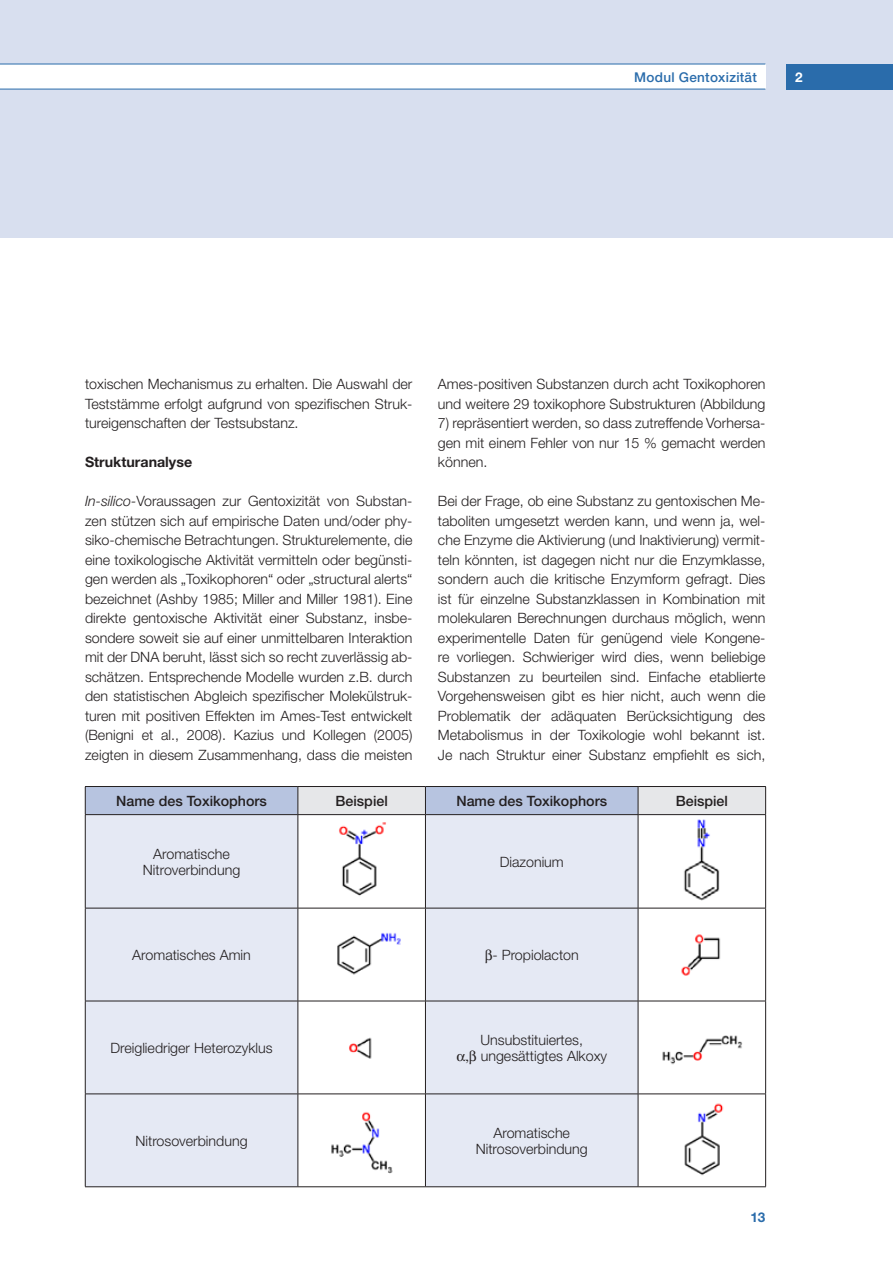
<style>
.page{position:relative;width:893px;height:1263px;background:#fff}
.page>*{position:absolute;margin:0;border:0;box-sizing:border-box;transform-origin:0 0}
.t1{font:300 14.25px/19.5px "Helvetica Neue";color:#231f20;text-align:justify}
.t2{font:500 14.25px "Helvetica Neue";color:#231f20}
.t3{font:700 14.25px "Helvetica Neue";color:#231f20}
.t4{font:500 13.5px "Helvetica Neue";letter-spacing:.02em;color:#2a6cab}
.t5{font:700 13.5px "Helvetica Neue";color:#2a6cab}
.t6{font:700 13.5px "Helvetica Neue";color:#fff}
.s1{font-style:italic}
</style>
<div class="page">
<div style="left:0;top:0;width:893px;height:238px;background:#d8dfef"></div>
<div style="left:0;top:64px;width:765px;height:25px;background:#fff"></div>
<hr style="left:0;top:64px;width:765px;height:1px;background:#2a6cab">
<hr style="left:0;top:89px;width:765px;height:1px;background:#2a6cab">
<div style="left:787px;top:64px;width:106px;height:25px;background:#2a6cab"></div>
<div style="left:86px;top:815px;width:552px;height:371px;background:#e5e9f4"></div>
<svg style="left:299px;top:815px;width:126px;height:371px"></svg>
<svg style="left:639px;top:815px;width:126px;height:279px"></svg>
<svg style="left:85px;top:786px;width:681px;height:28px"></svg>
<hr style="left:85px;top:814px;width:213px;height:1px;background:#231f20">
<hr style="left:85px;top:815px;width:1px;height:93px;background:#231f20">
<hr style="left:298px;top:814px;width:127px;height:1px;background:#231f20">
<hr style="left:298px;top:815px;width:1px;height:93px;background:#231f20">
<hr style="left:425px;top:814px;width:213px;height:1px;background:#231f20">
<hr style="left:425px;top:815px;width:1px;height:93px;background:#231f20">
<hr style="left:638px;top:814px;width:128px;height:1px;background:#231f20">
<hr style="left:638px;top:815px;width:1px;height:93px;background:#231f20">
<hr style="left:765px;top:815px;width:1px;height:93px;background:#231f20">
<hr style="left:85px;top:908px;width:213px;height:1px;background:#231f20">
<hr style="left:85px;top:908px;width:1px;height:93px;background:#231f20">
<hr style="left:298px;top:908px;width:127px;height:1px;background:#231f20">
<hr style="left:298px;top:908px;width:1px;height:93px;background:#231f20">
<hr style="left:425px;top:908px;width:213px;height:1px;background:#231f20">
<hr style="left:425px;top:908px;width:1px;height:93px;background:#231f20">
<hr style="left:638px;top:908px;width:128px;height:1px;background:#231f20">
<hr style="left:638px;top:908px;width:1px;height:93px;background:#231f20">
<hr style="left:765px;top:908px;width:1px;height:93px;background:#231f20">
<hr style="left:85px;top:1001px;width:213px;height:1px;background:#231f20">
<hr style="left:85px;top:1001px;width:1px;height:93px;background:#231f20">
<hr style="left:298px;top:1001px;width:127px;height:1px;background:#231f20">
<hr style="left:298px;top:1001px;width:1px;height:93px;background:#231f20">
<hr style="left:425px;top:1001px;width:213px;height:1px;background:#231f20">
<hr style="left:425px;top:1001px;width:1px;height:93px;background:#231f20">
<hr style="left:638px;top:1001px;width:128px;height:1px;background:#231f20">
<hr style="left:638px;top:1001px;width:1px;height:93px;background:#231f20">
<hr style="left:765px;top:1001px;width:1px;height:93px;background:#231f20">
<hr style="left:85px;top:1094px;width:213px;height:1px;background:#231f20">
<hr style="left:85px;top:1094px;width:1px;height:92px;background:#231f20">
<hr style="left:298px;top:1094px;width:127px;height:1px;background:#231f20">
<hr style="left:298px;top:1094px;width:1px;height:92px;background:#231f20">
<hr style="left:425px;top:1094px;width:213px;height:1px;background:#231f20">
<hr style="left:425px;top:1094px;width:1px;height:92px;background:#231f20">
<hr style="left:638px;top:1094px;width:128px;height:1px;background:#231f20">
<hr style="left:638px;top:1094px;width:1px;height:92px;background:#231f20">
<hr style="left:765px;top:1094px;width:1px;height:92px;background:#231f20">
<hr style="left:85px;top:1186px;width:213px;height:1px;background:#231f20">
<hr style="left:298px;top:1186px;width:127px;height:1px;background:#231f20">
<hr style="left:425px;top:1186px;width:213px;height:1px;background:#231f20">
<hr style="left:638px;top:1186px;width:128px;height:1px;background:#231f20">
<img style="left:319px;top:819px;width:85px;height:84px">
<img style="left:660px;top:819px;width:84px;height:85px">
<img style="left:319px;top:912px;width:85px;height:85px">
<img style="left:660px;top:912px;width:84px;height:85px">
<img style="left:319px;top:1005px;width:85px;height:85px">
<img style="left:660px;top:1005px;width:84px;height:85px">
<img style="left:319px;top:1098px;width:85px;height:84px">
<img style="left:684px;top:1103px;width:40px;height:73px">
<svg style="left:486px;top:949px;width:6px;height:14px"></svg>
<svg style="left:457px;top:1050px;width:19px;height:14px"></svg>
<p class="t4" style="left:634px;top:69px;width:124px">Modul Gentoxizität</p>
<p class="t6" style="left:795px;top:69px;width:9px">2</p>
<p class="t1" style="left:85px;top:374px;width:329px">toxischen Mechanismus zu erhalten. Die Auswahl der Teststämme erfolgt aufgrund von spezifischen Struk&shy;tureigenschaften der Testsubstanz.</p>
<p class="t3" style="left:85px;top:453px;width:109px">Strukturanalyse</p>
<p class="t1" style="left:85px;top:491px;width:329px"><span class="s1">In-silico-</span>Voraussagen zur Gentoxizität von Substan&shy;zen stützen sich auf empirische Daten und/oder phy&shy;siko-chemische Betrachtungen. Strukturelemente, die eine toxikologische Aktivität vermitteln oder begünsti&shy;gen werden als „Toxikophoren“ oder „structural alerts“ bezeichnet (Ashby 1985; Miller and Miller 1981). Eine direkte gentoxische Aktivität einer Substanz, insbe&shy;sondere soweit sie auf einer unmittelbaren Interaktion mit der DNA beruht, lässt sich so recht zuverlässig ab&shy;schätzen. Entsprechende Modelle wurden z.B. durch den statistischen Abgleich spezifischer Molekülstruk&shy;turen mit positiven Effekten im Ames-Test entwickelt (Benigni et al., 2008). Kazius und Kollegen (2005) zeigten in diesem Zusammenhang, dass die meisten</p>
<p class="t1" style="left:438px;top:374px;width:329px">Ames-positiven Substanzen durch acht Toxikophoren und weitere 29 toxikophore Substrukturen (Abbildung</p>
<p class="t1" style="left:438px;top:413px;width:329px">7) repräsentiert werden, so dass zutreffende Vorhersa&shy;gen mit einem Fehler von nur 15 % gemacht werden können.</p>
<p class="t1" style="left:438px;top:491px;width:329px">Bei der Frage, ob eine Substanz zu gentoxischen Me&shy;taboliten umgesetzt werden kann, und wenn ja, wel&shy;che Enzyme die Aktivierung (und Inaktivierung) vermit&shy;teln könnten, ist dagegen nicht nur die Enzymklasse, sondern auch die kritische Enzymform gefragt. Dies ist für einzelne Substanzklassen in Kombination mit molekularen Berechnungen durchaus möglich, wenn experimentelle Daten für genügend viele Kongene&shy;re vorliegen. Schwieriger wird dies, wenn beliebige Substanzen zu beurteilen sind. Einfache etablierte Vorgehensweisen gibt es hier nicht, auch wenn die Problematik der adäquaten Berücksichtigung des Metabolismus in der Toxikologie wohl bekannt ist.<br>Je nach Struktur einer Substanz empfiehlt es sich,</p>
<p class="t2" style="left:116px;top:792px;width:152px">Name des Toxikophors</p>
<p class="t2" style="left:336px;top:792px;width:54px">Beispiel</p>
<p class="t2" style="left:456px;top:792px;width:152px">Name des Toxikophors</p>
<p class="t2" style="left:676px;top:792px;width:54px">Beispiel</p>
<p class="t1" style="left:143px;top:845px;width:99px;line-height:16.5px;text-align:center">Aromatische<br>Nitroverbindung</p>
<p class="t1" style="left:500px;top:852px;width:66px">Diazonium</p>
<p class="t1" style="left:132px;top:945px;width:120px">Aromatisches Amin</p>
<p class="t1" style="left:492px;top:945px;width:88px">- Propiolacton</p>
<p class="t1" style="left:110px;top:1038px;width:164px">Dreigliedriger Heterozyklus</p>
<p class="t1" style="left:480px;top:1031px;width:128px;line-height:16.5px">Unsubstituiertes, ungesättigtes Alkoxy</p>
<p class="t1" style="left:135px;top:1131px;width:114px">Nitrosoverbindung</p>
<p class="t1" style="left:476px;top:1124px;width:114px;line-height:16.5px;text-align:center">Aromatische<br>Nitrosoverbindung</p>
<p class="t5" style="left:750px;top:1208px;width:17px">13</p>
</div>
